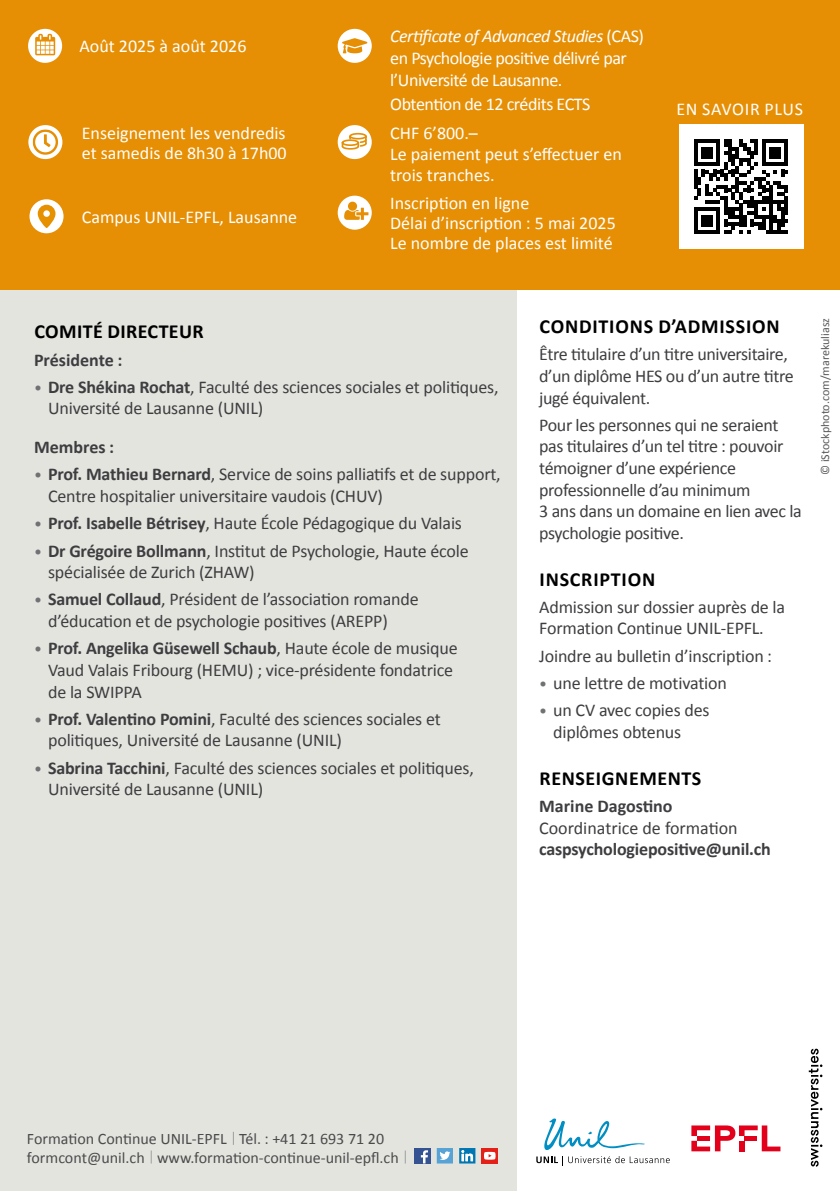
<style>
.page{position:relative;width:840px;height:1191px;background:#fff}
.page>*{position:absolute;margin:0;border:0;box-sizing:border-box;transform-origin:0 0}
.t1{font:700 20px "Calibri";letter-spacing:.03em;color:#000}
.t2{font:18px/21.6px "Calibri";letter-spacing:-.01em;color:#3e3d40}
.t3{font:18px/20px "Calibri";color:#fff}
.t4{font:18px/21.6px "Calibri";letter-spacing:-.025em;color:#fff}
.t5{font:700 18px "Calibri";letter-spacing:-.01em;color:#3e3d40}
.t6{font:18px "Calibri";letter-spacing:.04em;color:#fff}
.t7{font:16px/18.6px "Calibri";color:#4b4b4d}
.t8{font:12px "Calibri";color:#58585a}
.s1{font-style:italic}
.s2{font-size:16px;color:#707172}
.s3{font-weight:700}
</style>
<div class="page">
<div style="left:0;top:279px;width:516px;height:912px;background:#e4e4df"></div>
<div style="left:0;top:0;width:839px;height:289px;background:#e68f05"></div>
<svg style="left:808px;top:1048px;width:14px;height:118px"></svg>
<svg style="left:28px;top:29px;width:34px;height:34px"></svg>
<svg style="left:35px;top:34px;width:20px;height:21px"></svg>
<div style="left:29px;top:199px;width:34px;height:34px;background:#fff;border-radius:50%"></div>
<svg style="left:38px;top:205px;width:17px;height:23px"></svg>
<div style="left:43px;top:210px;width:7px;height:7px;background:#fff;border-radius:50%"></div>
<div style="left:337px;top:196px;width:34px;height:34px;background:#fff;border-radius:50%"></div>
<svg style="left:344px;top:202px;width:24px;height:18px"></svg>
<div style="left:678px;top:124px;width:125px;height:125px;background:#fff"></div>
<svg style="left:694px;top:139px;width:93px;height:95px"></svg>
<div style="left:337px;top:125px;width:34px;height:34px;background:#fff;border-radius:50%"></div>
<svg style="left:340px;top:132px;width:27px;height:18px"></svg>
<div style="left:337px;top:29px;width:34px;height:34px;background:#fff;border-radius:50%"></div>
<svg style="left:342px;top:38px;width:25px;height:15px"></svg>
<div style="left:28px;top:125px;width:34px;height:34px;background:#fff;border-radius:50%"></div>
<svg style="left:33px;top:129px;width:25px;height:26px"></svg>
<svg style="left:233px;top:1131px;width:1px;height:13px"></svg>
<svg style="left:151px;top:1150px;width:1px;height:13px"></svg>
<svg style="left:404px;top:1151px;width:1px;height:12px"></svg>
<div style="left:414px;top:1148px;width:16px;height:15px;background:#355390"></div>
<svg style="left:420px;top:1150px;width:8px;height:13px"></svg>
<div style="left:436px;top:1148px;width:16px;height:15px;background:#57a3d5"></div>
<svg style="left:440px;top:1151px;width:13px;height:8px"></svg>
<svg style="left:459px;top:1148px;width:16px;height:15px"></svg>
<svg style="left:461px;top:1150px;width:12px;height:11px"></svg>
<svg style="left:481px;top:1148px;width:16px;height:15px"></svg>
<svg style="left:483px;top:1151px;width:12px;height:8px"></svg>
<svg style="left:536px;top:1118px;width:133px;height:47px"></svg>
<svg style="left:691px;top:1125px;width:89px;height:26px"></svg>
<div style="left:738px;top:1140px;width:6px;height:11px;background:#e2001a"></div>
<hr style="left:744px;top:1136px;width:12px;height:4px;background:#e2001a">
<p class="t3" style="left:79px;top:35px;width:168px">Août 2025 à août 2026</p>
<p class="t4" style="left:390px;top:25px;width:255px"><span class="s1">Certificate of Advanced Studies</span> (CAS) en Psychologie positive délivré par l’Université de Lausanne.</p>
<p class="t4" style="left:390px;top:93px;width:202px">Obtention de 12 crédits ECTS</p>
<p class="t3" style="left:82px;top:122px;width:206px">Enseignement les vendredis et samedis de 8h30 à 17h00</p>
<p class="t3" style="left:390px;top:122px;width:233px;line-height:21px">CHF 6’800.–<br>Le paiement peut s’effectuer en trois tranches.</p>
<p class="t3" style="left:82px;top:206px;width:217px">Campus UNIL-EPFL, Lausanne</p>
<p class="t3" style="left:390px;top:193px;width:227px">Inscription en ligne<br>Délai d’inscription : 5 mai 2025<br>Le nombre de places est limité</p>
<p class="t6" style="left:676px;top:96px;width:128px">EN SAVOIR PLUS</p>
<p class="t1" style="left:34px;top:317px;width:171px">COMITÉ DIRECTEUR</p>
<p class="t5" style="left:34px;top:347px;width:90px">Présidente :</p>
<p class="t2" style="left:48px;top:375px;width:452px;text-indent:-14px"><span class="s2">•</span> <span class="s3">Dre Shékina Rochat</span>, Faculté des sciences sociales et politiques,<br>Université de Lausanne (UNIL)</p>
<p class="t5" style="left:34px;top:434px;width:82px">Membres :</p>
<p class="t2" style="left:48px;top:463px;width:454px;text-indent:-14px"><span class="s2">•</span> <span class="s3">Prof. Mathieu Bernard</span>, Service de soins palliatifs et de support,<br>Centre hospitalier universitaire vaudois (CHUV)</p>
<p class="t2" style="left:34px;top:512px;width:429px"><span class="s2">•</span> <span class="s3">Prof. Isabelle Bétrisey</span>, Haute École Pédagogique du Valais</p>
<p class="t2" style="left:48px;top:539px;width:422px;text-indent:-14px"><span class="s2">•</span> <span class="s3">Dr Grégoire Bollmann</span>, Institut de Psychologie, Haute école spécialisée de Zurich (ZHAW)</p>
<p class="t2" style="left:48px;top:588px;width:372px;text-indent:-14px"><span class="s2">•</span> <span class="s3">Samuel Collaud</span>, Président de l’association romande d’éducation et de psychologie positives (AREPP)</p>
<p class="t2" style="left:48px;top:637px;width:411px;text-indent:-14px"><span class="s2">•</span> <span class="s3">Prof. Angelika Güsewell Schaub</span>, Haute école de musique<br>Vaud Valais Fribourg (HEMU) ; vice-présidente fondatrice de la SWIPPA</p>
<p class="t2" style="left:48px;top:707px;width:394px;text-indent:-14px"><span class="s2">•</span> <span class="s3">Prof. Valentino Pomini</span>, Faculté des sciences sociales et politiques, Université de Lausanne (UNIL)</p>
<p class="t2" style="left:48px;top:756px;width:427px;text-indent:-14px"><span class="s2">•</span> <span class="s3">Sabrina Tacchini</span>, Faculté des sciences sociales et politiques,<br>Université de Lausanne (UNIL)</p>
<p class="t1" style="left:539px;top:312px;width:241px">CONDITIONS D’ADMISSION</p>
<p class="t2" style="left:539px;top:343px;width:256px">Être titulaire d’un titre universitaire, d’un diplôme HES ou d’un autre titre jugé équivalent.</p>
<p class="t2" style="left:539px;top:413px;width:264px">Pour les personnes qui ne seraient pas titulaires d’un tel titre : pouvoir témoigner d’une expérience professionnelle d’au minimum<br>3 ans dans un domaine en lien avec la psychologie positive.</p>
<p class="t1" style="left:539px;top:565px;width:117px">INSCRIPTION</p>
<p class="t2" style="left:539px;top:595px;width:247px">Admission sur dossier auprès de la<br>Formation Continue UNIL-EPFL.</p>
<p class="t2" style="left:539px;top:644px;width:234px">Joindre au bulletin d’inscription :</p>
<p class="t2" style="left:539px;top:672px;width:189px"><span class="s2">•</span> une lettre de motivation</p>
<p class="t2" style="left:553px;top:699px;width:158px;text-indent:-14px"><span class="s2">•</span> un CV avec copies des diplômes obtenus</p>
<p class="t1" style="left:539px;top:764px;width:163px">RENSEIGNEMENTS</p>
<p class="t5" style="left:539px;top:793px;width:135px">Marine Dagostino</p>
<p class="t2" style="left:539px;top:816px;width:200px">Coordinatrice de formation</p>
<p class="t5" style="left:539px;top:836px;width:233px">caspsychologiepositive@unil.ch</p>
<p class="t8" style="left:816px;top:475px;width:158px;rotate:-90deg">© iStockphoto.com/marekuliasz</p>
<p class="t7" style="left:27px;top:1129px;width:373px">Formation Continue UNIL-EPFL Tél. : +41 21 693 71 20 formcont@unil.ch www.formation-continue-unil-epfl.ch</p>
</div>
